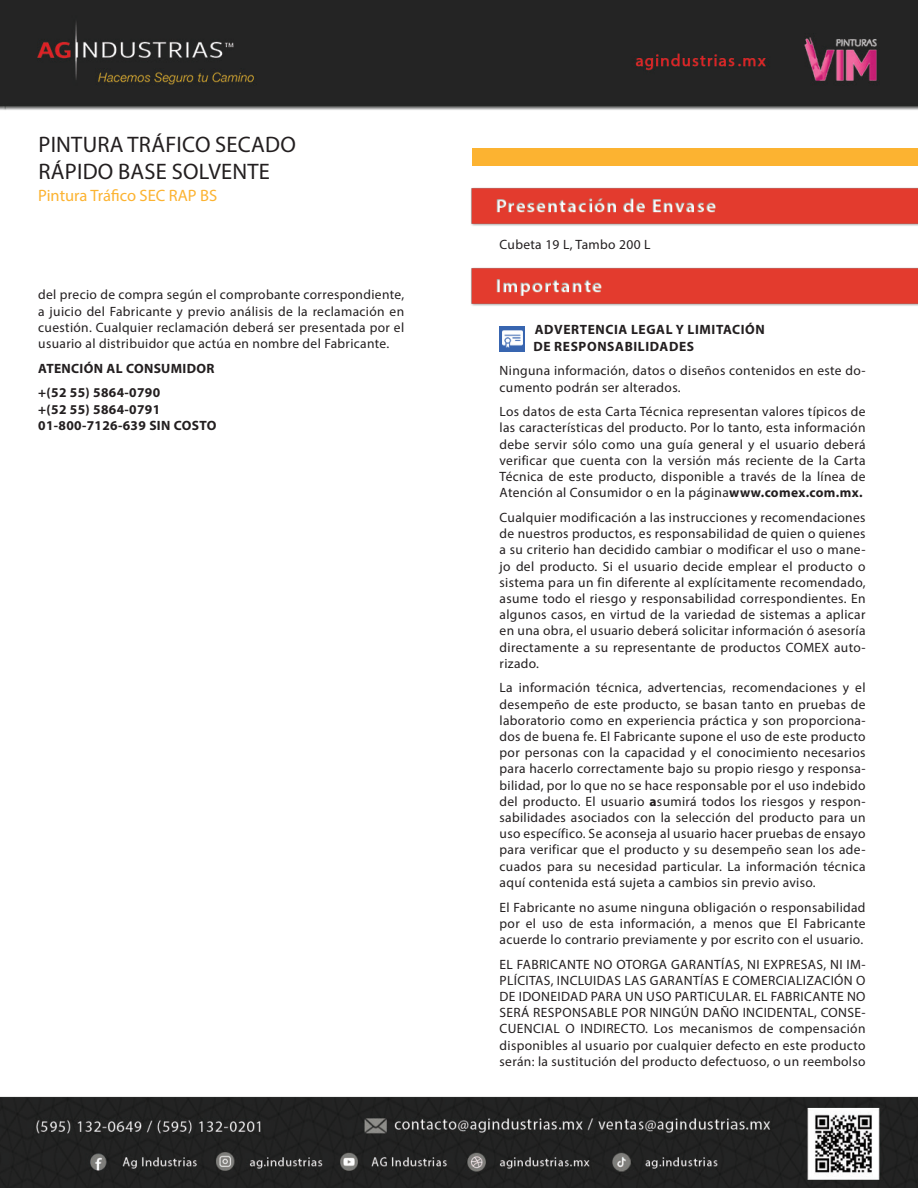
<style>
.page{position:relative;width:918px;height:1188px;background:#fff}
.page>*{position:absolute;margin:0;border:0;box-sizing:border-box;transform-origin:0 0}
.t1{font:22.5px/27px "Myriad Pro";letter-spacing:.01em;color:#231f20}
.t2{font:16.5px "Myriad Pro";color:#fcb331}
.t3{font:13.5px/16.2px "Myriad Pro";letter-spacing:.025em;color:#231f20;text-align:justify}
.t4{font:700 13.5px/24.8px "Myriad Pro";letter-spacing:.025em;color:#231f20}
.t5{font:700 13.5px/16.2px "Myriad Pro";letter-spacing:.045em;color:#231f20}
.s1{font-weight:700}
</style>
<div class="page">
<div style="left:473px;top:149px;width:445px;height:17px;background:#fcb331"></div>
<img style="left:471px;top:187px;width:447px;height:39px">
<img style="left:471px;top:267px;width:447px;height:39px">
<svg style="left:500px;top:326px;width:25px;height:25px"></svg>
<img style="left:503px;top:330px;width:19px;height:17px">
<img style="left:0;top:0;width:918px;height:110px">
<img style="left:0;top:1096px;width:918px;height:92px">
<h1 class="t1" style="left:38px;top:130px;width:259px">PINTURA TRÁFICO SECADO<br>RÁPIDO BASE SOLVENTE</h1>
<p class="t2" style="left:38px;top:185px;width:181px">Pintura Tráfico SEC RAP BS</p>
<p class="t3" style="left:38px;top:286px;width:367px">del precio de compra según el comprobante correspondiente, a juicio del Fabricante y previo análisis de la reclamación en cuestión. Cualquier reclamación deberá ser presentada por el usuario al distribuidor que actúa en nombre del Fabricante.</p>
<p class="t4" style="left:38px;top:355px;width:178px">ATENCIÓN AL CONSUMIDOR +(52 55) 5864-0790</p>
<p class="t4" style="left:38px;top:400px;width:180px;line-height:16.2px">+(52 55) 5864-0791<br>01-800-7126-639 SIN COSTO</p>
<p class="t3" style="left:500px;top:236px;width:152px">Cubeta 19 L, Tambo 200 L</p>
<p class="t5" style="left:533px;top:321px;width:233px">ADVERTENCIA LEGAL Y LIMITACIÓN<br>DE RESPONSABILIDADES</p>
<p class="t3" style="left:500px;top:362px;width:367px">Ninguna información, datos o diseños contenidos en este do&shy;cumento podrán ser alterados.</p>
<p class="t3" style="left:500px;top:403px;width:367px">Los datos de esta Carta Técnica representan valores típicos de las características del producto. Por lo tanto, esta información debe servir sólo como una guía general y el usuario deberá verificar que cuenta con la versión más reciente de la Carta Técnica de este producto, disponible a través de la línea de Atención al Consumidor o en la página<span class="s1">www.comex.com.mx.</span></p>
<p class="t3" style="left:500px;top:509px;width:367px">Cualquier modificación a las instrucciones y recomendaciones de nuestros productos, es responsabilidad de quien o quienes a su criterio han decidido cambiar o modificar el uso o mane&shy;jo del producto. Si el usuario decide emplear el producto o sistema para un fin diferente al explícitamente recomendado, asume todo el riesgo y responsabilidad correspondientes. En algunos casos, en virtud de la variedad de sistemas a aplicar en una obra, el usuario deberá solicitar información ó asesoría directamente a su representante de productos COMEX auto&shy;rizado.</p>
<p class="t3" style="left:500px;top:680px;width:367px">La información técnica, advertencias, recomendaciones y el desempeño de este producto, se basan tanto en pruebas de laboratorio como en experiencia práctica y son proporciona&shy;dos de buena fe. El Fabricante supone el uso de este producto por personas con la capacidad y el conocimiento necesarios para hacerlo correctamente bajo su propio riesgo y responsa&shy;bilidad, por lo que no se hace responsable por el uso indebido del producto. El usuario <span class="s1">a</span>sumirá todos los riesgos y respon&shy;sabilidades asociados con la selección del producto para un uso específico. Se aconseja al usuario hacer pruebas de ensayo para verificar que el producto y su desempeño sean los ade&shy;cuados para su necesidad particular. La información técnica aquí contenida está sujeta a cambios sin previo aviso.</p>
<p class="t3" style="left:500px;top:899px;width:367px">El Fabricante no asume ninguna obligación o responsabilidad por el uso de esta información, a menos que El Fabricante acuerde lo contrario previamente y por escrito con el usuario.</p>
<p class="t3" style="left:500px;top:956px;width:367px">EL FABRICANTE NO OTORGA GARANTÍAS, NI EXPRESAS, NI IM-PLÍCITAS, INCLUIDAS LAS GARANTÍAS E COMERCIALIZACIÓN O DE IDONEIDAD PARA UN USO PARTICULAR. EL FABRICANTE NO SERÁ RESPONSABLE POR NINGÚN DAÑO INCIDENTAL, CONSE-CUENCIAL O INDIRECTO. Los mecanismos de compensación disponibles al usuario por cualquier defecto en este producto serán: la sustitución del producto defectuoso, o un reembolso</p>
</div>
